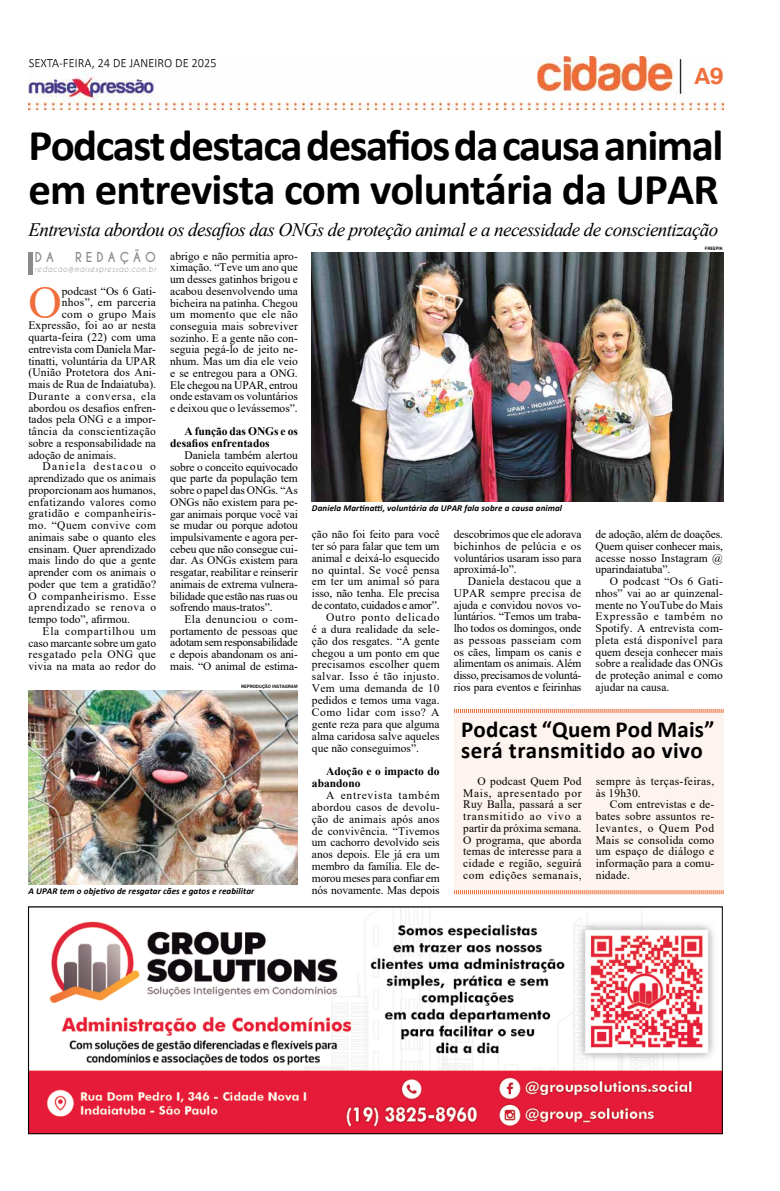
<style>
.page{position:relative;width:780px;height:1191px;background:#fff}
.page>*{position:absolute;margin:0;border:0;box-sizing:border-box;transform-origin:0 0}
.t1{font:46.2px "Times New Roman";color:#ef6f3c}
.t2{font:700 44px/44px "Calibri";letter-spacing:-.035em;color:#000}
.t3{font:24px "Harabara";color:#ef6f3c}
.t4{font:700 23px/21px "Calibri";letter-spacing:.02em;color:#000}
.t5{font:italic 19px "Times New Roman";letter-spacing:-.03em;color:#000}
.t6{font:700 12.9px "Caviar Dreams";letter-spacing:.35em;color:#8b8b8b;scale:.91 1}
.t7{font:11.5px/11.7px "Times New Roman";color:#000;text-align:justify}
.t8{font:11.5px "Times New Roman";letter-spacing:.04em;color:#000}
.t9{font:11.5px "Times New Roman";letter-spacing:.025em;color:#000}
.t10{font:700 11.5px/11.7px "Times New Roman";color:#000}
.t11{font:11.5px/11.8px "Times New Roman";letter-spacing:.03em;color:#000}
.t12{font:11.5px "Times New Roman";letter-spacing:.06em;color:#000}
.t13{font:11.5px "Times New Roman";letter-spacing:.035em;color:#000}
.t14{font:11.5px "Times New Roman";letter-spacing:-.02em;color:#000}
.t15{font:11.5px "Times New Roman";letter-spacing:.045em;color:#000}
.t16{font:11.5px "Times New Roman";letter-spacing:.065em;color:#000}
.t17{font:11.5px "Times New Roman";letter-spacing:.02em;color:#000}
.t18{font:11.5px "Times New Roman";letter-spacing:.105em;color:#000}
.t19{font:italic 700 9px "Calibri";letter-spacing:.01em;color:#000}
.t20{font:italic 8.3px "Caviar Dreams";letter-spacing:.11em;color:#8b8b8b;scale:.83 1}
.t21{font:500 4.9px "Franklin Gothic";color:#000}
</style>
<div class="page">
<img style="left:312px;top:252px;width:411px;height:249px">
<hr style="left:28px;top:252px;width:4px;height:23px;background:#8b8b8b">
<img style="left:29px;top:57px;width:694px;height:53px">
<img style="left:29px;top:59px;width:186px;height:10px">
<div style="left:454px;top:709px;width:269px;height:185px;background:#fdf3ef"></div>
<svg style="left:454px;top:709px;width:269px;height:4px"></svg>
<svg style="left:454px;top:890px;width:269px;height:4px"></svg>
<img style="left:28px;top:691px;width:270px;height:193px">
<img style="left:30px;top:908px;width:690px;height:224px">
<div style="left:28px;top:906px;width:694px;height:228px;border:1px solid #000"></div>
<h3 class="t3" style="left:694px;top:63px;width:31px">A9</h3>
<h2 class="t2" style="left:28px;top:123px;width:696px">Podcast destaca desafios da causa animal em entrevista com voluntária da UPAR</h2>
<h3 class="t5" style="left:28px;top:216px;width:691px">Entrevista abordou os desafios das ONGs de proteção animal e a necessidade de conscientização</h3>
<p class="t6" style="left:35px;top:249px;width:23px">D A</p>
<p class="t6" style="left:75px;top:249px;width:90px">REDAÇÃO</p>
<p class="t20" style="left:35px;top:264px;width:147px">redacao@maisexpressao.com.br</p>
<h1 class="t1" style="left:28px;top:269px;width:35px">O</h1>
<p class="t7" style="left:62px;top:284px;width:96px">podcast “Os 6 Gati-</p>
<p class="t9" style="left:62px;top:294px;width:96px">nhos”, em parceria</p>
<p class="t13" style="left:62px;top:306px;width:96px">com o grupo Mais</p>
<p class="t7" style="left:28px;top:319px;width:129px">Expressão, foi ao ar nesta</p>
<p class="t7" style="left:28px;top:331px;width:129px">quarta-feira (22) com uma</p>
<p class="t7" style="left:28px;top:343px;width:129px">entrevista com Daniela Mar-</p>
<p class="t7" style="left:28px;top:354px;width:129px">tinatti, voluntária da UPAR</p>
<p class="t7" style="left:28px;top:366px;width:129px">(União Protetora dos Ani-</p>
<p class="t7" style="left:28px;top:378px;width:129px">mais de Rua de Indaiatuba).</p>
<p class="t12" style="left:28px;top:388px;width:129px">Durante a conversa, ela</p>
<p class="t7" style="left:28px;top:401px;width:129px">abordou os desafios enfren-</p>
<p class="t7" style="left:28px;top:413px;width:129px">tados pela ONG e a impor-</p>
<p class="t11" style="left:28px;top:425px;width:129px">tância da conscientização</p>
<p class="t7" style="left:28px;top:437px;width:129px">sobre a responsabilidade na</p>
<p class="t7" style="left:28px;top:448px;width:89px">adoção de animais.</p>
<p class="t18" style="left:43px;top:458px;width:115px">Daniela destacou o</p>
<p class="t7" style="left:28px;top:472px;width:129px">aprendizado que os animais</p>
<p class="t7" style="left:28px;top:484px;width:129px">proporcionam aos humanos,</p>
<p class="t9" style="left:28px;top:493px;width:129px">enfatizando valores como</p>
<p class="t8" style="left:28px;top:505px;width:129px">gratidão e companheiris-</p>
<p class="t13" style="left:28px;top:517px;width:129px">mo. “Quem convive com</p>
<p class="t7" style="left:28px;top:531px;width:129px">animais sabe o quanto eles</p>
<p class="t7" style="left:28px;top:542px;width:129px">ensinam. Quer aprendizado</p>
<p class="t7" style="left:28px;top:554px;width:129px">mais lindo do que a gente</p>
<p class="t7" style="left:28px;top:566px;width:129px">aprender com os animais o</p>
<p class="t7" style="left:28px;top:578px;width:129px">poder que tem a gratidão?</p>
<p class="t8" style="left:28px;top:587px;width:129px">O companheirismo. Esse</p>
<p class="t15" style="left:28px;top:599px;width:129px">aprendizado se renova o</p>
<p class="t7" style="left:28px;top:613px;width:103px">tempo todo”, afirmou.</p>
<p class="t16" style="left:43px;top:623px;width:115px">Ela compartilhou um</p>
<p class="t7" style="left:28px;top:636px;width:129px">caso marcante sobre um gato</p>
<p class="t8" style="left:28px;top:646px;width:129px">resgatado pela ONG que</p>
<p class="t7" style="left:28px;top:660px;width:129px">vivia na mata ao redor do</p>
<p class="t7" style="left:170px;top:249px;width:129px">abrigo e não permitia apro&shy;ximação. “Teve um ano que um desses gatinhos brigou e acabou desenvolvendo uma bicheira na patinha. Chegou um momento que ele não conseguia mais sobreviver sozinho. E a gente não con&shy;seguia pegá-lo de jeito ne&shy;nhum. Mas um dia ele veio e se entregou para a ONG.<br>Ele chegou na UPAR, entrou onde estavam os voluntários e deixou que o levássemos”.</p>
<p class="t10" style="left:170px;top:425px;width:129px;text-indent:14px">A função das ONGs e os desafios enfrentados</p>
<p class="t7" style="left:170px;top:449px;width:129px;text-indent:14px">Daniela também alertou sobre o conceito equivocado que parte da população tem sobre o papel das ONGs. “As ONGs não existem para pe&shy;gar animais porque você vai se mudar ou porque adotou impulsivamente e agora per&shy;cebeu que não consegue cui&shy;dar. As ONGs existem para resgatar, reabilitar e reinserir animais de extrema vulnera&shy;bilidade que estão nas ruas ou sofrendo maus-tratos”.</p>
<p class="t7" style="left:170px;top:613px;width:129px;text-indent:14px">Ela denunciou o com&shy;portamento de pessoas que adotam sem responsabilidade e depois abandonam os ani&shy;mais. “O animal de estima-</p>
<p class="t21" style="left:241px;top:683px;width:58px">REPRODUÇÃO INSTAGRAM</p>
<p class="t19" style="left:28px;top:885px;width:227px">A UPAR tem o objetivo de resgatar cães e gatos e reabilitar</p>
<p class="t19" style="left:312px;top:502px;width:252px">Daniela Martinatti, voluntária da UPAR fala sobre a causa animal</p>
<p class="t21" style="left:704px;top:246px;width:20px">FREEPIK</p>
<p class="t7" style="left:312px;top:528px;width:129px">ção não foi feito para você</p>
<p class="t7" style="left:312px;top:540px;width:129px">ter só para falar que tem um</p>
<p class="t7" style="left:312px;top:551px;width:129px">animal e deixá-lo esquecido</p>
<p class="t7" style="left:312px;top:563px;width:129px">no quintal. Se você pensa</p>
<p class="t7" style="left:312px;top:575px;width:129px">em ter um animal só para</p>
<p class="t7" style="left:312px;top:587px;width:129px">isso, não tenha. Ele precisa</p>
<p class="t14" style="left:312px;top:597px;width:129px">de contato, cuidados e amor”.</p>
<p class="t12" style="left:326px;top:609px;width:115px">Outro ponto delicado</p>
<p class="t7" style="left:312px;top:623px;width:129px">é a dura realidade da sele-</p>
<p class="t7" style="left:312px;top:634px;width:129px">ção dos resgates. “A gente</p>
<p class="t7" style="left:312px;top:646px;width:129px">chegou a um ponto em que</p>
<p class="t7" style="left:312px;top:658px;width:129px">precisamos escolher quem</p>
<p class="t9" style="left:312px;top:668px;width:129px">salvar. Isso é tão injusto.</p>
<p class="t17" style="left:312px;top:680px;width:129px">Vem uma demanda de 10</p>
<p class="t7" style="left:312px;top:694px;width:129px">pedidos e temos uma vaga.</p>
<p class="t8" style="left:312px;top:704px;width:129px">Como lidar com isso? A</p>
<p class="t7" style="left:312px;top:717px;width:129px">gente reza para que alguma</p>
<p class="t7" style="left:312px;top:729px;width:129px">alma caridosa salve aqueles</p>
<p class="t7" style="left:312px;top:741px;width:108px">que não conseguimos”.</p>
<p class="t10" style="left:312px;top:765px;width:129px;text-indent:14px">Adoção e o impacto do abandono</p>
<p class="t7" style="left:312px;top:789px;width:129px;text-indent:14px">A entrevista também abordou casos de devolu&shy;ção de animais após anos de convivência. “Tivemos um cachorro devolvido seis anos depois. Ele já era um membro da família. Ele de&shy;morou meses para confiar em nós novamente. Mas depois</p>
<p class="t7" style="left:454px;top:528px;width:129px">descobrimos que ele adorava bichinhos de pelúcia e os voluntários usaram isso para aproximá-lo”.</p>
<p class="t7" style="left:454px;top:575px;width:129px;text-indent:14px">Daniela destacou que a UPAR sempre precisa de ajuda e convidou novos vo&shy;luntários. “Temos um traba&shy;lho todos os domingos, onde as pessoas passeiam com os cães, limpam os canis e alimentam os animais. Além disso, precisamos de voluntá&shy;rios para eventos e feirinhas</p>
<p class="t7" style="left:595px;top:528px;width:129px">de adoção, além de doações.<br>Quem quiser conhecer mais, acesse nosso Instagram @ uparindaiatuba”.</p>
<p class="t7" style="left:595px;top:575px;width:129px;text-indent:14px">O podcast “Os 6 Gati&shy;nhos” vai ao ar quinzenal&shy;mente no YouTube do Mais Expressão e também no Spotify. A entrevista com&shy;pleta está disponível para quem deseja conhecer mais sobre a realidade das ONGs de proteção animal e como ajudar na causa.</p>
<h3 class="t4" style="left:461px;top:718px;width:255px">Podcast “Quem Pod Mais” será transmitido ao vivo</h3>
<p class="t7" style="left:463px;top:774px;width:120px;text-indent:14px">O podcast Quem Pod Mais, apresentado por Ruy Balla, passará a ser transmitido ao vivo a partir da próxima semana.<br>O programa, que aborda temas de interesse para a cidade e região, seguirá com edições semanais,</p>
<p class="t11" style="left:595px;top:774px;width:120px">sempre às terças-feiras, às 19h30.</p>
<p class="t7" style="left:595px;top:798px;width:120px;text-indent:14px">Com entrevistas e de&shy;bates sobre assuntos re&shy;levantes, o Quem Pod Mais se consolida como um espaço de diálogo e informação para a comu&shy;nidade.</p>
</div>
